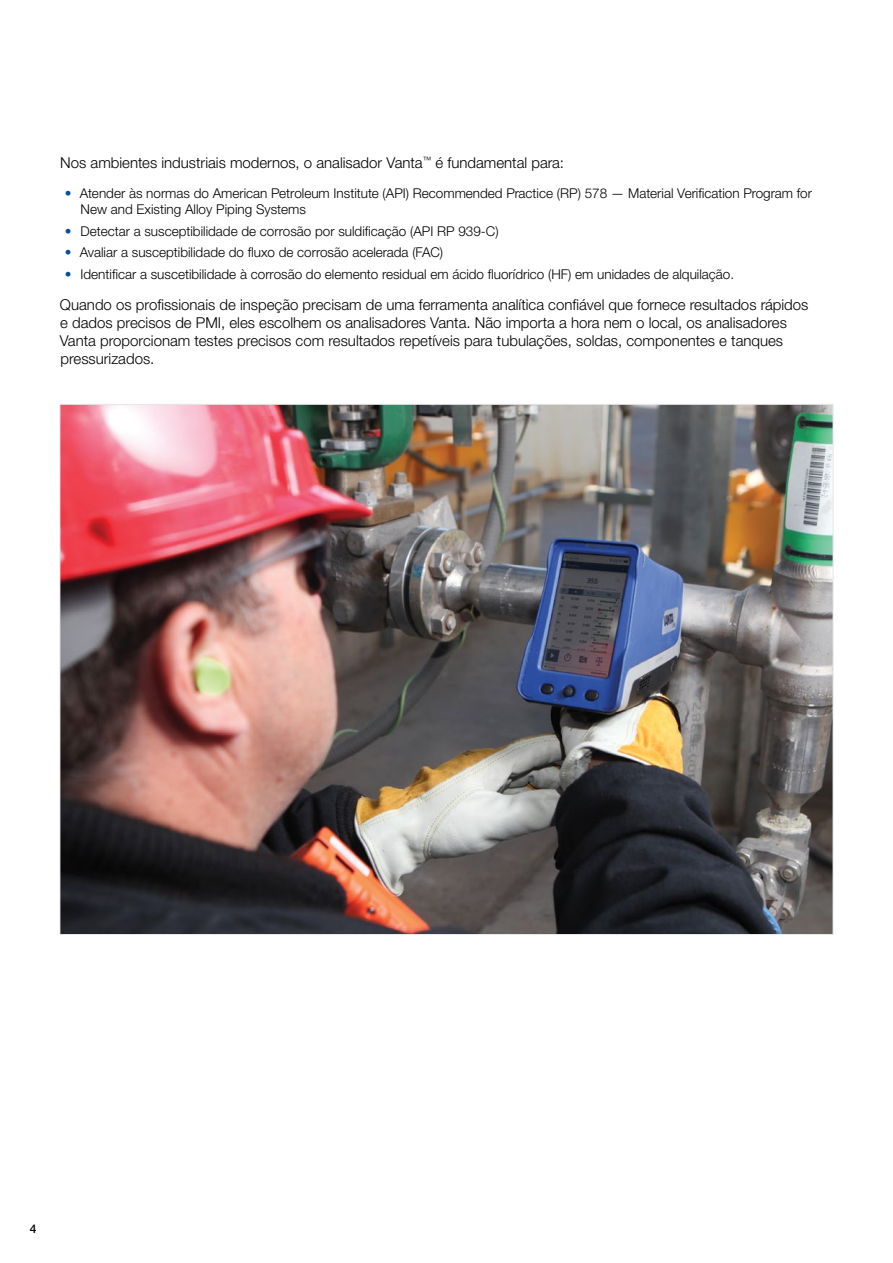
<style>
.page{position:relative;width:893px;height:1263px;background:#fff}
.page>*{position:absolute;margin:0;border:0;box-sizing:border-box;transform-origin:0 0}
.Text{font:300 15px/18px "Helvetica Neue LTW1 G";color:#000}
.t1{font:300 13.5px/16.2px "Helvetica Neue LTW1 G";color:#000}
.t2{font:500 12px "Helvetica Neue LTW1 G";color:#000}
.s1{color:#034ea2}
</style>
<div class="page">
<img style="left:59px;top:404px;width:775px;height:531px">
<p class="Text" style="left:60px;top:154px;width:505px">Nos ambientes industriais modernos, o analisador Vanta<sup>™</sup> é fundamental para:</p>
<p class="t1" style="left:81px;top:185px;width:733px;text-indent:-16px"><span class="s1">•</span> Atender às normas do American Petroleum Institute (API) Recommended Practice (RP) 578 — Material Verification Program for<br>New and Existing Alloy Piping Systems</p>
<p class="t1" style="left:65px;top:223px;width:435px"><span class="s1">•</span> Detectar a susceptibilidade de corrosão por suldificação (API RP 939-C)</p>
<p class="t1" style="left:65px;top:244px;width:380px"><span class="s1">•</span> Avaliar a susceptibilidade do fluxo de corrosão acelerada (FAC)</p>
<p class="t1" style="left:65px;top:266px;width:671px"><span class="s1">•</span> Identificar a suscetibilidade à corrosão do elemento residual em ácido fluorídrico (HF) em unidades de alquilação.</p>
<p class="Text" style="left:60px;top:296px;width:750px">Quando os profissionais de inspeção precisam de uma ferramenta analítica confiável que fornece resultados rápidos e dados precisos de PMI, eles escolhem os analisadores Vanta. Não importa a hora nem o local, os analisadores Vanta proporcionam testes precisos com resultados repetíveis para tubulações, soldas, componentes e tanques pressurizados.</p>
<p class="t2" style="left:30px;top:1222px;width:8px">4</p>
</div>
